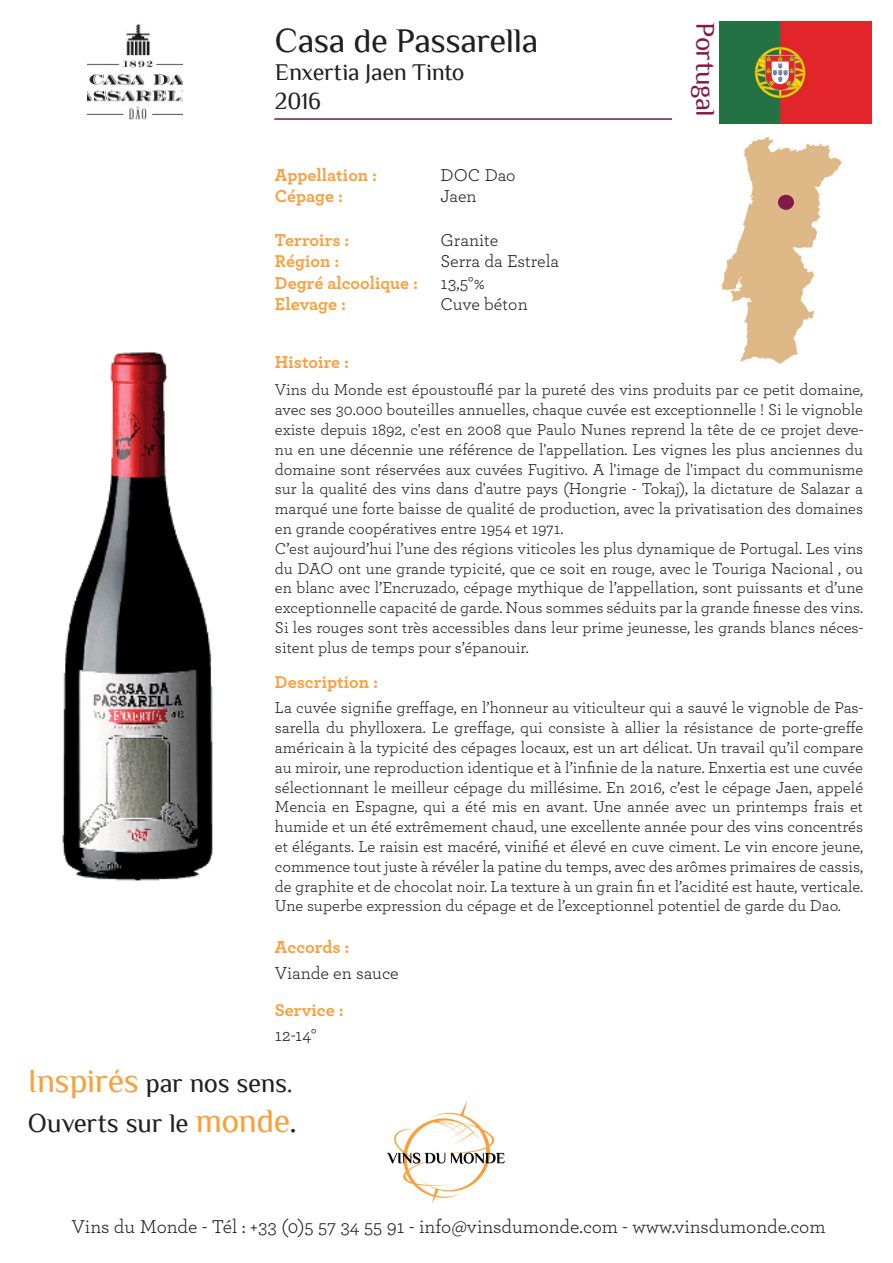
<style>
.page{position:relative;width:893px;height:1263px;background:#fff}
.page>*{position:absolute;margin:0;border:0;box-sizing:border-box;transform-origin:0 0}
.t1{font:34.5px "Philosopher";letter-spacing:-.015em;color:#231f20}
.t2{font:27px "Philosopher";letter-spacing:-.02em;color:#82194a}
.t3{font:26.85px/40.7px "Philosopher";letter-spacing:-.015em;color:#231f20}
.t4{font:24px/28.8px "Philosopher";letter-spacing:-.015em;color:#231f20}
.t5{font:19.5px "Archer";color:#231f20}
.t6{font:700 18px/21.6px "Archer";color:#f99f3c}
.t7{font:18px "Archer";color:#231f20}
.t8{font:16.5px/19.8px "Archer";color:#231f20;text-align:justify}
.s1{font-size:33.9px;color:#f99f3c}
.s2{font-size:33.9px}
</style>
<div class="page">
<img style="left:388px;top:1100px;width:117px;height:103px">
<img style="left:62px;top:352px;width:151px;height:529px">
<img style="left:87px;top:24px;width:95px;height:95px">
<hr style="left:274px;top:119px;width:398px;height:1px;background:#82194a">
<img style="left:719px;top:22px;width:152px;height:101px">
<img style="left:721px;top:136px;width:121px;height:228px">
<div style="left:778px;top:195px;width:16px;height:15px;background:#82194a;border-radius:50%"></div>
<p class="t1" style="left:275px;top:22px;width:265px">Casa de Passarella</p>
<p class="t4" style="left:275px;top:58px;width:191px">Enxertia Jaen Tinto<br>2016</p>
<p class="t6" style="left:275px;top:163px;width:104px">Appellation :<br>Cépage :</p>
<p class="t6" style="left:275px;top:228px;width:76px">Terroirs :</p>
<p class="t6" style="left:275px;top:249px;width:66px">Région :</p>
<p class="t6" style="left:275px;top:271px;width:145px">Degré alcoolique :</p>
<p class="t6" style="left:275px;top:292px;width:73px">Elevage :</p>
<p class="t6" style="left:275px;top:350px;width:76px">Histoire :</p>
<p class="t7" style="left:441px;top:162px;width:77px">DOC Dao</p>
<p class="t7" style="left:441px;top:184px;width:38px">Jaen</p>
<p class="t7" style="left:441px;top:227px;width:59px">Granite</p>
<p class="t7" style="left:441px;top:249px;width:120px">Serra da Estrela</p>
<p class="t7" style="left:441px;top:270px;width:46px">13,5°%</p>
<p class="t7" style="left:441px;top:292px;width:89px">Cuve béton</p>
<p class="t2" style="left:720px;top:22px;width:96px;rotate:90deg">Portugal</p>
<p class="t8" style="left:275px;top:379px;width:590px">Vins du Monde est époustouflé par la pureté des vins produits par ce petit domaine, avec ses 30.000 bouteilles annuelles, chaque cuvée est exceptionnelle ! Si le vignoble existe depuis 1892, c'est en 2008 que Paulo Nunes reprend la tête de ce projet deve&shy;nu en une décennie une référence de l'appellation. Les vignes les plus anciennes du domaine sont réservées aux cuvées Fugitivo. A l'image de l'impact du communisme sur la qualité des vins dans d'autre pays (Hongrie - Tokaj), la dictature de Salazar a marqué une forte baisse de qualité de production, avec la privatisation des domaines en grande coopératives entre 1954 et 1971.</p>
<p class="t8" style="left:275px;top:538px;width:590px">C’est aujourd’hui l’une des régions viticoles les plus dynamique de Portugal. Les vins du DAO ont une grande typicité, que ce soit en rouge, avec le Touriga Nacional , ou en blanc avec l’Encruzado, cépage mythique de l’appellation, sont puissants et d’une exceptionnelle capacité de garde. Nous sommes séduits par la grande finesse des vins.<br>Si les rouges sont très accessibles dans leur prime jeunesse, les grands blancs néces&shy;sitent plus de temps pour s’épanouir.</p>
<p class="t6" style="left:275px;top:670px;width:105px">Description :</p>
<p class="t8" style="left:275px;top:697px;width:590px">La cuvée signifie greffage, en l’honneur au viticulteur qui a sauvé le vignoble de Pas&shy;sarella du phylloxera. Le greffage, qui consiste à allier la résistance de porte-greffe américain à la typicité des cépages locaux, est un art délicat. Un travail qu’il compare au miroir, une reproduction identique et à l’infinie de la nature. Enxertia est une cuvée sélectionnant le meilleur cépage du millésime. En 2016, c’est le cépage Jaen, appelé Mencia en Espagne, qui a été mis en avant. Une année avec un printemps frais et humide et un été extrêmement chaud, une excellente année pour des vins concentrés et élégants. Le raisin est macéré, vinifié et élevé en cuve ciment. Le vin encore jeune, commence tout juste à révéler la patine du temps, avec des arômes primaires de cassis, de graphite et de chocolat noir. La texture à un grain fin et l’acidité est haute, verticale.<br>Une superbe expression du cépage et de l’exceptionnel potentiel de garde du Dao.</p>
<p class="t6" style="left:275px;top:935px;width:76px">Accords :</p>
<p class="t7" style="left:275px;top:961px;width:125px">Viande en sauce</p>
<p class="t6" style="left:275px;top:998px;width:70px">Service :</p>
<p class="t7" style="left:275px;top:1023px;width:43px">12-14°</p>
<h3 class="t3" style="left:28px;top:1063px;width:271px"><span class="s1">Inspirés</span> par nos sens.<br>Ouverts sur le <span class="s1">monde</span><span class="s2">.</span></h3>
<p class="t5" style="left:72px;top:1213px;width:755px">Vins du Monde - Tél : +33 (0)5 57 34 55 91 - info@vinsdumonde.com - www.vinsdumonde.com</p>
</div>
